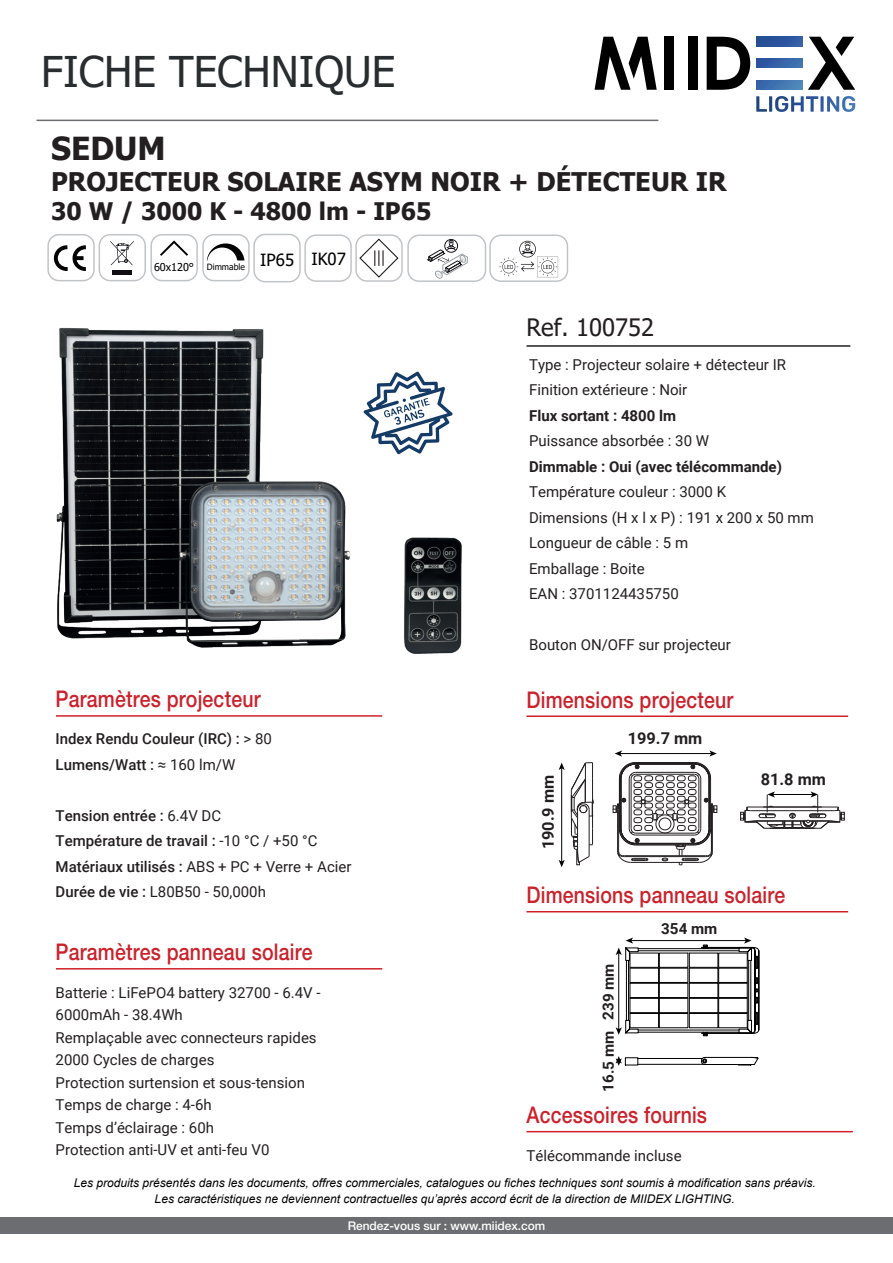
<style>
.page{position:relative;width:893px;height:1263px;background:#fff}
.page>*{position:absolute;margin:0;border:0;box-sizing:border-box;transform-origin:0 0}
.t1{font:42.3px "Tahoma";color:#292d2f}
.t2{font:700 31.65px "Tahoma";color:#231f20}
.t3{font:700 25.65px "Tahoma";color:#231f20}
.t4{font:700 24.15px "Tahoma";color:#231f20}
.t5{font:24px "Tahoma";color:#231f20}
.t6{font:500 22.95px "Helvetica Neue LT Std";letter-spacing:.01em;color:#cb212b;scale:.85 1}
.t7{font:700 16.35px "Roboto";letter-spacing:-.005em;color:#231f20}
.t8{font:700 15.15px "Roboto";letter-spacing:-.005em;color:#231f20}
.t9{font:15px/22.5px "Roboto";color:#231f20}
.t10{font:500 15px/25.5px "Roboto";color:#231f20}
.t11{font:700 15px "Roboto";color:#231f20}
.t12{font:italic 12px "Arial";color:#000001}
.t13{font:500 12px "Helvetica Neue LT Std";letter-spacing:-.005em;color:#fff}
.t14{font:10.8px "Tahoma";color:#000}
.t15{font:8.7px "Tahoma";color:#000}
.s1{font-weight:400}
.s2{font-weight:400;font-size:15.15px}
.s3{font-size:15.15px}
</style>
<div class="page">
<hr style="left:36px;top:120px;width:622px;height:1px;background:#6c6d70">
<svg style="left:808px;top:37px;width:47px;height:53px"></svg>
<svg style="left:707px;top:37px;width:43px;height:53px"></svg>
<div style="left:688px;top:37px;width:9px;height:53px;background:#000001"></div>
<div style="left:664px;top:37px;width:10px;height:53px;background:#000001"></div>
<svg style="left:756px;top:96px;width:99px;height:16px"></svg>
<svg style="left:595px;top:37px;width:62px;height:53px"></svg>
<svg style="left:756px;top:37px;width:47px;height:9px"></svg>
<svg style="left:756px;top:58px;width:47px;height:10px"></svg>
<svg style="left:756px;top:80px;width:47px;height:10px"></svg>
<div style="left:47px;top:234px;width:48px;height:47px;border:1px solid #c1c4c7;border-radius:11px"></div>
<div style="left:99px;top:234px;width:47px;height:47px;border:1px solid #c1c4c7;border-radius:11px"></div>
<svg style="left:54px;top:245px;width:32px;height:26px"></svg>
<svg style="left:110px;top:241px;width:24px;height:24px"></svg>
<div style="left:112px;top:270px;width:20px;height:5px;background:#0f0c12"></div>
<div style="left:150px;top:234px;width:48px;height:47px;border:1px solid #c1c4c7;border-radius:11px"></div>
<svg style="left:160px;top:240px;width:28px;height:16px"></svg>
<div style="left:202px;top:234px;width:48px;height:47px;border:1px solid #c1c4c7;border-radius:11px"></div>
<svg style="left:207px;top:243px;width:37px;height:17px"></svg>
<div style="left:253px;top:234px;width:48px;height:48px;border:1px solid #c1c4c7;border-radius:11px"></div>
<div style="left:304px;top:234px;width:48px;height:48px;border:1px solid #c1c4c7;border-radius:11px"></div>
<div style="left:407px;top:235px;width:79px;height:47px;border:1px solid #c1c4c7;border-radius:11px"></div>
<div style="left:489px;top:235px;width:79px;height:47px;border:1px solid #c1c4c7;border-radius:11px"></div>
<svg style="left:499px;top:241px;width:59px;height:36px"></svg>
<div style="left:444px;top:239px;width:14px;height:14px;border:1px solid #18151a;border-radius:50%"></div>
<svg style="left:427px;top:240px;width:41px;height:39px"></svg>
<svg style="left:363px;top:372px;width:90px;height:82px"></svg>
<div style="left:0;top:1217px;width:893px;height:16px;background:#6c6d70"></div>
<hr style="left:620px;top:753px;width:92px;height:1px;background:#000001">
<svg style="left:709px;top:750px;width:8px;height:6px"></svg>
<svg style="left:615px;top:750px;width:7px;height:6px"></svg>
<hr style="left:526px;top:345px;width:324px;height:2px;background:#231f20">
<hr style="left:56px;top:715px;width:326px;height:2px;background:#d01f26">
<hr style="left:56px;top:968px;width:326px;height:1px;background:#d01f26">
<hr style="left:526px;top:1131px;width:327px;height:1px;background:#d01f26">
<div style="left:355px;top:234px;width:48px;height:48px;border:1px solid #c1c4c7;border-radius:11px"></div>
<svg style="left:358px;top:238px;width:41px;height:41px"></svg>
<img style="left:404px;top:537px;width:58px;height:117px">
<svg style="left:559px;top:762px;width:35px;height:105px"></svg>
<svg style="left:612px;top:762px;width:105px;height:103px"></svg>
<svg style="left:740px;top:791px;width:105px;height:38px"></svg>
<img style="left:56px;top:328px;width:295px;height:320px">
<hr style="left:526px;top:715px;width:322px;height:2px;background:#d01f26">
<hr style="left:526px;top:911px;width:322px;height:1px;background:#d01f26">
<hr style="left:631px;top:940px;width:115px;height:1px;background:#000001">
<div style="left:630px;top:1013px;width:29px;height:15px;border:1px solid #000001"></div>
<div style="left:718px;top:1013px;width:29px;height:15px;border:1px solid #000001"></div>
<div style="left:630px;top:998px;width:29px;height:15px;border:1px solid #000001"></div>
<div style="left:718px;top:998px;width:29px;height:15px;border:1px solid #000001"></div>
<div style="left:630px;top:983px;width:29px;height:15px;border:1px solid #000001"></div>
<div style="left:718px;top:983px;width:29px;height:15px;border:1px solid #000001"></div>
<div style="left:630px;top:968px;width:29px;height:15px;border:1px solid #000001"></div>
<div style="left:718px;top:968px;width:29px;height:15px;border:1px solid #000001"></div>
<hr style="left:638px;top:948px;width:101px;height:1px;background:#000001">
<hr style="left:638px;top:1032px;width:101px;height:1px;background:#000001">
<hr style="left:638px;top:950px;width:101px;height:1px;background:#000001">
<hr style="left:638px;top:1030px;width:101px;height:1px;background:#000001">
<svg style="left:616px;top:937px;width:23px;height:98px"></svg>
<hr style="left:705px;top:947px;width:47px;height:1px;background:#000001">
<svg style="left:659px;top:945px;width:59px;height:91px"></svg>
<hr style="left:705px;top:1032px;width:47px;height:1px;background:#000001">
<hr style="left:705px;top:1033px;width:47px;height:1px;background:#000001">
<svg style="left:738px;top:937px;width:21px;height:97px"></svg>
<hr style="left:638px;top:1058px;width:64px;height:1px;background:#000001">
<hr style="left:638px;top:1064px;width:66px;height:1px;background:#000001">
<svg style="left:616px;top:1056px;width:22px;height:10px"></svg>
<hr style="left:705px;top:1064px;width:47px;height:1px;background:#000001">
<hr style="left:705px;top:1057px;width:47px;height:1px;background:#000001">
<svg style="left:701px;top:1057px;width:6px;height:8px"></svg>
<svg style="left:738px;top:1057px;width:21px;height:9px"></svg>
<h1 class="t1" style="left:41px;top:43px;width:356px">FICHE TECHNIQUE</h1>
<h2 class="t2" style="left:51px;top:126px;width:116px">SEDUM</h2>
<h3 class="t3" style="left:51px;top:164px;width:677px">PROJECTEUR SOLAIRE ASYM NOIR + DÉTECTEUR IR</h3>
<h3 class="t4" style="left:51px;top:194px;width:382px">30 W / 3000 K - 4800 lm - IP65</h3>
<p class="t14" style="left:154px;top:260px;width:42px">60x120°</p>
<p class="t15" style="left:207px;top:261px;width:141px">Dimmable <sup>IP65</sup> <sup>IK07</sup></p>
<h3 class="t6" style="left:56px;top:685px;width:243px">Paramètres projecteur</h3>
<p class="t10" style="left:56px;top:726px;width:218px">Index Rendu Couleur (IRC) : <span class="s1">&gt; 80<br></span>Lumens/Watt : <span class="s2">≈ 160</span> <span class="s1">lm/W</span></p>
<p class="t10" style="left:56px;top:802px;width:297px">Tension entrée : <span class="s1">6.4V DC<br></span>Température de travail <span class="s3">:</span> <span class="s1">-10 °C / +50 °C </span>Matériaux utilisés : <span class="s1">ABS + PC + Verre + Acier </span>Durée de vie : <span class="s1">L80B50 - 50,000h</span></p>
<h3 class="t6" style="left:56px;top:938px;width:304px">Paramètres panneau solaire</h3>
<p class="t9" style="left:56px;top:981px;width:267px">Batterie : LiFePO4 battery 32700 - 6.4V -<br>6000mAh - 38.4Wh<br>Remplaçable avec connecteurs rapides<br>2000 Cycles de charges<br>Protection surtension et sous-tension<br>Temps de charge : 4-6h<br>Temps d’éclairage : 60h<br>Protection anti-UV et anti-feu V0</p>
<h3 class="t5" style="left:526px;top:311px;width:129px">Ref. 100752</h3>
<p class="t9" style="left:529px;top:351px;width:258px;line-height:25.5px">Type : Projecteur solaire + détecteur IR<br>Finition extérieure : Noir</p>
<p class="t11" style="left:529px;top:405px;width:149px">Flux sortant : 4800 lm</p>
<p class="t9" style="left:529px;top:429px;width:182px">Puissance absorbée : 30 W</p>
<p class="t11" style="left:529px;top:456px;width:254px">Dimmable : Oui (avec télécommande)</p>
<p class="t9" style="left:529px;top:479px;width:286px;line-height:25.5px">Température couleur : 3000 K<br>Dimensions (H x l x P) : 191 x 200 x 50 mm<br>Longueur de câble : 5 m<br>Emballage : Boite<br>EAN : 3701124435750</p>
<p class="t9" style="left:529px;top:633px;width:203px">Bouton ON/OFF sur projecteur</p>
<h3 class="t6" style="left:526px;top:686px;width:245px">Dimensions projecteur</h3>
<p class="t7" style="left:537px;top:849px;width:76px;rotate:-90deg">190.9 mm</p>
<p class="t7" style="left:628px;top:727px;width:76px">199.7 mm</p>
<p class="t7" style="left:761px;top:767px;width:67px">81.8 mm</p>
<h3 class="t6" style="left:526px;top:881px;width:306px">Dimensions panneau solaire</h3>
<p class="t8" style="left:598px;top:1020px;width:58px;rotate:-90deg">239 mm</p>
<p class="t8" style="left:598px;top:1091px;width:62px;rotate:-90deg">16.5 mm</p>
<p class="t8" style="left:661px;top:918px;width:58px">354 mm</p>
<h3 class="t6" style="left:526px;top:1101px;width:214px">Accessoires fournis</h3>
<p class="t9" style="left:526px;top:1143px;width:157px">Télécommande incluse</p>
<p class="t12" style="left:74px;top:1175px;width:743px">Les produits présentés dans les documents, offres commerciales, catalogues ou fiches techniques sont soumis à modification sans préavis.</p>
<p class="t12" style="left:155px;top:1191px;width:582px">Les caractéristiques ne deviennent contractuelles qu’après accord écrit de la direction de MIIDEX LIGHTING.</p>
<p class="t13" style="left:348px;top:1218px;width:199px">Rendez-vous sur : www.miidex.com</p>
</div>
